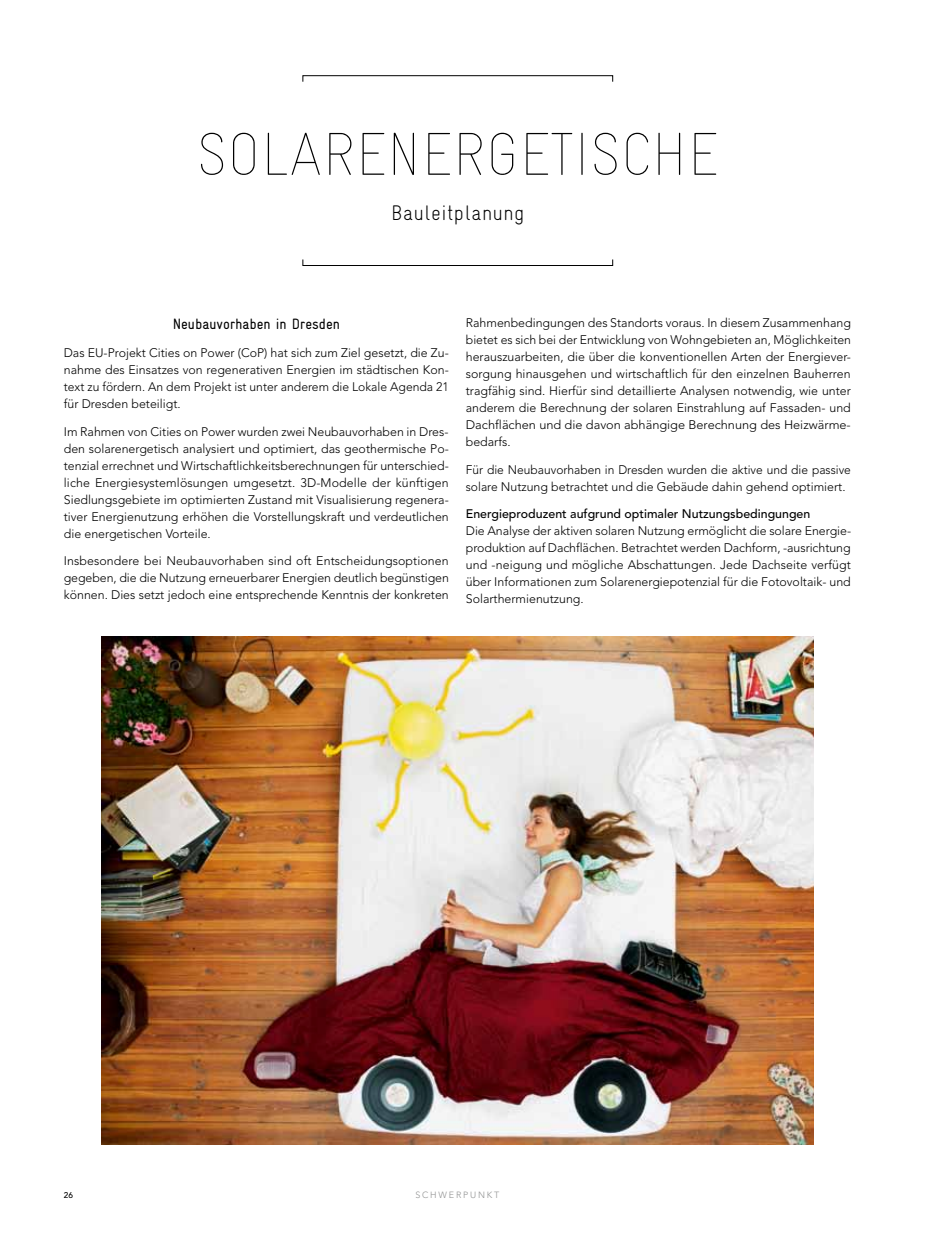
<style>
.page{position:relative;width:936px;height:1234px;background:#fff}
.page>*{position:absolute;margin:0;border:0;box-sizing:border-box;transform-origin:0 0}
.t1{font:100 condensed 60px "Gravur";color:#000}
.t2{font:300 condensed 21px "Gravur";color:#000}
.t3{font:condensed 15px "Gravur";color:#000}
.t4{font:300 12.3px/17px "Avenir";color:#000;text-align:justify}
.t5{font:500 12.3px "Avenir";color:#000}
.t6{font:300 9px "Avenir";letter-spacing:.2em;color:#919292}
.t7{font:500 8.25px "Avenir";color:#000}
</style>
<div class="page">
<div style="left:302px;top:259px;width:311px;height:7px;border:1px solid #000"></div>
<div style="left:302px;top:75px;width:311px;height:7px;border:1px solid #000"></div>
<img style="left:101px;top:636px;width:712px;height:508px">
<h1 class="t1" style="left:197px;top:121px;width:523px">SOLAREN ERGETISCHE</h1>
<h2 class="t2" style="left:391px;top:201px;width:135px">Bauleitplanung</h2>
<p class="t3" style="left:173px;top:315px;width:169px">Neubauvorhaben in Dresden</p>
<p class="t4" style="left:64px;top:344px;width:386px">Das EU-Projekt Cities on Power (CoP) hat sich zum Ziel gesetzt, die Zu&shy;nahme des Einsatzes von regenerativen Energien im städtischen Kon&shy;text zu fördern. An dem Projekt ist unter anderem die Lokale Agenda 21 für Dresden beteiligt.</p>
<p class="t4" style="left:64px;top:423px;width:386px">Im Rahmen von Cities on Power wurden zwei Neubauvorhaben in Dres&shy;den solarenergetisch analysiert und optimiert, das geothermische Po&shy;tenzial errechnet und Wirtschaftlichkeitsberechnungen für unterschied&shy;liche Energiesystemlösungen umgesetzt. 3D-Modelle der künftigen Siedlungsgebiete im optimierten Zustand mit Visualisierung regenera&shy;tiver Energienutzung erhöhen die Vorstellungskraft und verdeutlichen die energetischen Vorteile.</p>
<p class="t4" style="left:64px;top:552px;width:386px">Insbesondere bei Neubauvorhaben sind oft Entscheidungsoptionen gegeben, die die Nutzung erneuerbarer Energien deutlich begünstigen können. Dies setzt jedoch eine entsprechende Kenntnis der konkreten</p>
<p class="t4" style="left:466px;top:314px;width:386px">Rahmenbedingungen des Standorts voraus. In diesem Zusammenhang bietet es sich bei der Entwicklung von Wohngebieten an, Möglichkeiten herauszuarbeiten, die über die konventionellen Arten der Energiever&shy;sorgung hinausgehen und wirtschaftlich für den einzelnen Bauherren tragfähig sind. Hierfür sind detaillierte Analysen notwendig, wie unter anderem die Berechnung der solaren Einstrahlung auf Fassaden- und Dachflächen und die davon abhängige Berechnung des Heizwärme&shy;bedarfs.</p>
<p class="t4" style="left:466px;top:461px;width:386px">Für die Neubauvorhaben in Dresden wurden die aktive und die passive solare Nutzung betrachtet und die Gebäude dahin gehend optimiert.</p>
<p class="t5" style="left:466px;top:507px;width:346px">Energieproduzent aufgrund optimaler Nutzungsbedingungen</p>
<p class="t4" style="left:466px;top:522px;width:387px">Die Analyse der aktiven solaren Nutzung ermöglicht die solare Energie&shy;produktion auf Dachflächen. Betrachtet werden Dachform, -ausrichtung und -neigung und mögliche Abschattungen. Jede Dachseite verfügt über Informationen zum Solarenergiepotenzial für die Fotovoltaik- und Solarthermienutzung.</p>
<p class="t7" style="left:64px;top:1189px;width:11px">26</p>
<p class="t6" style="left:415px;top:1189px;width:85px">schwerpunkt</p>
</div>
